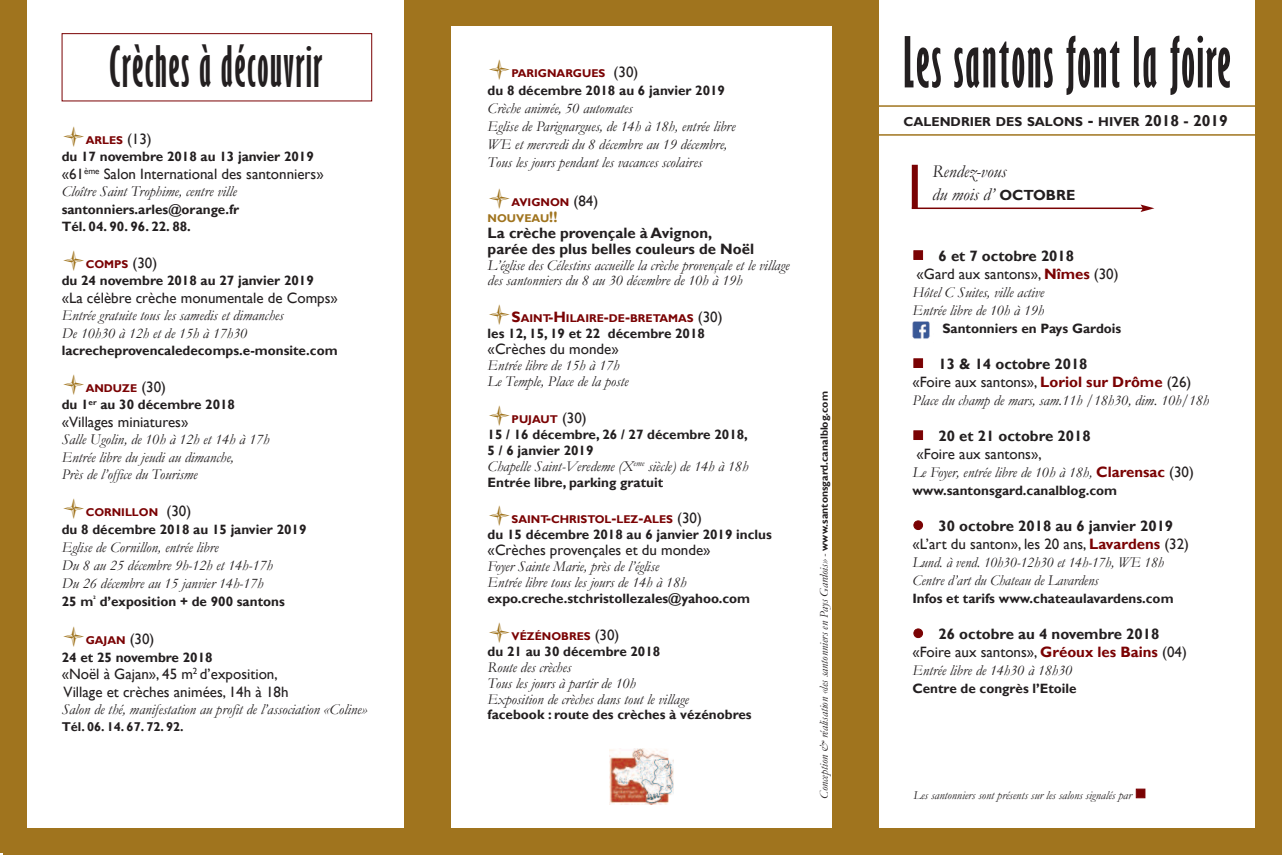
<style>
.page{position:relative;width:1282px;height:855px;background:#fff}
.page>*{position:absolute;margin:0;border:0;box-sizing:border-box;transform-origin:0 0}
.t1{font:700 extra-condensed 64.5px "Gill Sans";letter-spacing:.04em;color:#231f20;scale:.8 1}
.t2{font:700 extra-condensed 52.5px "Gill Sans";letter-spacing:.04em;color:#231f20;scale:.8 1}
.t3{font:italic 18px/23.2px "Garamond";color:#231f20}
.t4{font:italic 15px/18px "Garamond";color:#231f20}
.t5{font:15px/18px "Gill Sans";color:#231f20}
.t6{font:700 15px/15.9px "Gill Sans";color:#231f20}
.t7{font:italic 15px/18px "Garamond";color:#231f20;scale:.96 1}
.t8{font:700 13.5px/15.9px "Gill Sans";color:#231f20}
.t9{font:700 12.9px "Gill Sans";color:#231f20}
.t10{font:700 12.75px "Gill Sans";color:#231f20}
.t11{font:italic 12px "Garamond";color:#231f20}
.t12{font:700 11.25px/15.9px "Gill Sans";color:#7a0203}
.t13{font:700 4.8px "Gill Sans";color:#231f20}
.s1{font-size:17.25px}
.s2{font-size:15.75px}
.s3{font-family:"Gill Sans";font-weight:700;font-style:normal;font-size:14.7px}
.s4{color:#a0741e}
.s5{font-weight:400;font-size:15px;color:#231f20}
.s6{font-size:15px;color:#a0741e}
.s7{font-size:15px}
.s8{color:#7a0203}
.s9{font-weight:700}
.s10{font-weight:700;color:#7a0203}
.s11{font-family:"Gill Sans";font-weight:700;font-style:normal;color:#7a0203}
.s12{font-family:"Gill Sans";font-style:normal}
.s13{font-weight:400}
.s14{font-family:"Gill Sans";font-weight:700;font-style:normal;font-size:10.5px}
</style>
<div class="page">
<div style="left:411px;top:0;width:461px;height:26px;background:#a0741e"></div>
<div style="left:3px;top:829px;width:1276px;height:26px;background:#a0741e"></div>
<div style="left:404px;top:0;width:47px;height:853px;background:#a0741e"></div>
<div style="left:1256px;top:0;width:26px;height:855px;background:#a0741e"></div>
<div style="left:0;top:0;width:27px;height:853px;background:#a0741e"></div>
<div style="left:832px;top:0;width:47px;height:853px;background:#a0741e"></div>
<div style="left:870px;top:105px;width:392px;height:31px;border:2px solid #a0741e"></div>
<div style="left:912px;top:165px;width:6px;height:43px;background:#7a0203"></div>
<hr style="left:912px;top:207px;width:231px;height:2px;background:#7a0203">
<svg style="left:1141px;top:204px;width:13px;height:8px"></svg>
<div style="left:62px;top:33px;width:310px;height:68px;border:1px solid #7a0203"></div>
<img style="left:912px;top:322px;width:18px;height:17px">
<img style="left:610px;top:748px;width:64px;height:56px">
<h2 class="t2" style="left:110px;top:34px;width:267px">Crèches à découvrir</h2>
<h1 class="t1" style="left:903px;top:23px;width:411px">Les santons font la foire</h1>
<p class="t9" style="left:903px;top:114px;width:326px">calendrier des salons <span class="s1">-</span> hiver <span class="s2">2018 - 2019</span></p>
<p class="t3" style="left:932px;top:160px;width:145px">Rendez-vous<br>du mois d’ <span class="s3">octobre</span></p>
<p class="t12" style="left:488px;top:65px;width:152px"><span class="s4">●</span>parignargues <span class="s5">(30)</span></p>
<p class="t8" style="left:488px;top:82px;width:239px">du 8 décembre 2018 au 6 janvier 2019</p>
<p class="t4" style="left:488px;top:99px;width:249px">Crèche animée, 50 automates<br>Eglise de Parignargues, de 14h à 18h, entrée libre WE et mercredi du 8 décembre au 19 décembre, Tous les jours pendant les vacances scolaires</p>
<p class="t12" style="left:488px;top:194px;width:112px"><span class="s4">●</span>avignon <span class="s5">(84) </span><span class="s4">nouveau</span><span class="s6">!!</span></p>
<p class="t6" style="left:488px;top:224px;width:268px">la crèche provençale à avignon, parée des plus belles couleurs de noël</p>
<p class="t4" style="left:488px;top:257px;width:303px;line-height:15.9px">L’église des Célestins accueille la crèche provençale et le village des santonniers du 8 au 30 décembre de 10h à 19h</p>
<p class="t12" style="left:488px;top:310px;width:236px"><span class="s4">●</span><span class="s7">s</span>aint<span class="s7">-h</span>ilaire<span class="s7">-</span>de<span class="s7">-</span>bretamas <span class="s5">(30)</span></p>
<p class="t8" style="left:488px;top:326px;width:219px">les 12, 15, 19 et 22 décembre 2018</p>
<p class="t5" style="left:488px;top:340px;width:133px">«Crèches du monde»</p>
<p class="t4" style="left:488px;top:358px;width:142px;line-height:15.9px">Entrée libre de 15h à 17h<br>Le Temple, Place de la poste</p>
<p class="t12" style="left:488px;top:411px;width:101px"><span class="s4">●</span>pujaut <span class="s5">(30)</span></p>
<p class="t8" style="left:488px;top:426px;width:262px">15 / 16 décembre, 26 / 27 décembre 2018,<br>5 / 6 janvier 2019</p>
<p class="t4" style="left:488px;top:457px;width:262px">Chapelle Saint-Veredeme (X<sup>eme</sup> siècle) de 14h à 18h</p>
<p class="t8" style="left:488px;top:474px;width:177px">entrée libre, parking gratuit</p>
<p class="t12" style="left:488px;top:511px;width:216px"><span class="s4">●</span>saint<span class="s7">-</span>christol<span class="s7">-</span>lez<span class="s7">-</span>ales <span class="s5">(30)</span></p>
<p class="t8" style="left:488px;top:527px;width:286px">du 15 décembre 2018 au 6 janvier 2019 inclus</p>
<p class="t5" style="left:488px;top:541px;width:225px">«Crèches provençales et du monde»</p>
<p class="t4" style="left:488px;top:559px;width:200px;line-height:15.9px">Foyer Sainte Marie, près de l’église<br>Entrée libre tous les jours de 14h à 18h</p>
<p class="t8" style="left:488px;top:590px;width:264px">expo.creche.stchristollezales@yahoo.com</p>
<p class="t12" style="left:488px;top:628px;width:133px"><span class="s4">●</span>vézénobres <span class="s5">(30)</span></p>
<p class="t8" style="left:488px;top:643px;width:174px">du 21 au 30 décembre 2018</p>
<p class="t4" style="left:488px;top:659px;width:203px;line-height:15.9px">Route des crèches<br>Tous les jours à partir de 10h<br>Exposition de crèches dans tout le village</p>
<p class="t8" style="left:488px;top:707px;width:266px">facebook : route des crèches à vézénobres</p>
<p class="t12" style="left:62px;top:132px;width:92px"><span class="s4">●</span>arles <span class="s5">(13)</span></p>
<p class="t8" style="left:62px;top:149px;width:254px">du 17 novembre 2018 au 13 janvier 2019</p>
<p class="t5" style="left:62px;top:165px;width:264px">«61<sup>ème</sup> Salon International des santonniers»</p>
<p class="t4" style="left:62px;top:183px;width:177px">Cloître Saint Trophime, centre ville</p>
<p class="t8" style="left:62px;top:200px;width:179px;line-height:17.4px">santonniers.arles@orange.fr tél. 04. 90. 96. 22. 88.</p>
<p class="t12" style="left:62px;top:256px;width:97px"><span class="s4">●</span>comps <span class="s5">(30)</span></p>
<p class="t8" style="left:62px;top:273px;width:254px">du 24 novembre 2018 au 27 janvier 2019</p>
<p class="t5" style="left:62px;top:288px;width:278px">«La célèbre crèche monumentale de Comps»</p>
<p class="t4" style="left:62px;top:307px;width:224px;line-height:17.4px">Entrée gratuite tous les samedis et dimanches<br>De 10h30 à 12h et de 15h à 17h30</p>
<p class="t8" style="left:62px;top:342px;width:277px">lacrecheprovencaledecomps.e-monsite.com</p>
<p class="t12" style="left:62px;top:380px;width:106px"><span class="s4">●</span>anduze <span class="s5">(30)</span></p>
<p class="t8" style="left:62px;top:396px;width:175px">du 1<sup>er</sup> au 30 décembre 2018</p>
<p class="t5" style="left:62px;top:412px;width:128px">«Villages miniatures»</p>
<p class="t4" style="left:62px;top:431px;width:209px;line-height:17.4px">Salle Ugolin, de 10h à 12h et 14h à 17h<br>Entrée libre du jeudi au dimanche,<br>Près de l’office du Tourisme</p>
<p class="t12" style="left:62px;top:504px;width:131px"><span class="s4">●</span>cornillon <span class="s5">(30)</span></p>
<p class="t8" style="left:62px;top:521px;width:246px">du 8 décembre 2018 au 15 janvier 2019</p>
<p class="t4" style="left:62px;top:538px;width:212px">Eglise de Cornillon, entrée libre<br>Du 8 au 25 décembre 9h-12h et 14h-17h<br>Du 26 décembre au 15 janvier 14h-17h</p>
<p class="t8" style="left:62px;top:593px;width:33px">25 m</p>
<p class="t13" style="left:93px;top:595px;width:4px">2</p>
<p class="t8" style="left:100px;top:593px;width:187px">d’exposition + de 900 santons</p>
<p class="t12" style="left:62px;top:632px;width:94px"><span class="s4">●</span>gajan <span class="s5">(30)</span></p>
<p class="t8" style="left:62px;top:649px;width:152px">24 et 25 novembre 2018</p>
<p class="t5" style="left:62px;top:665px;width:228px;line-height:17.4px">«Noël à Gajan», 45 m<sup>2</sup> d’exposition,<br>Village et crèches animées, 14h à 18h</p>
<p class="t4" style="left:62px;top:700px;width:307px">Salon de thé, manifestation au profit de l’association «Coline»</p>
<p class="t10" style="left:62px;top:719px;width:124px">tél. 06. 14. 67. 72. 92.</p>
<p class="t5" style="left:913px;top:246px;width:208px"><span class="s8">■</span> <span class="s9">6 et 7 octobre 2018<br></span>«Gard aux santons», <span class="s10">nîmes</span> (30)</p>
<p class="t4" style="left:912px;top:283px;width:133px">Hôtel C Suites, ville active<br>Entrée libre de 10h à 19h</p>
<p class="t8" style="left:942px;top:320px;width:180px">santonniers en pays gardois</p>
<p class="t5" style="left:912px;top:354px;width:281px"><span class="s8">■</span> <span class="s9">13 &amp; 14 octobre 2018<br></span>«Foire aux santons», <span class="s10">loriol sur drôme</span> (26)</p>
<p class="t4" style="left:912px;top:391px;width:298px">Place du champ de mars, sam.11h /18h30, dim. 10h/18h</p>
<p class="t5" style="left:913px;top:426px;width:180px"><span class="s8">■</span> <span class="s9">20 et 21 octobre 2018 </span>«Foire aux santons»,</p>
<p class="t4" style="left:912px;top:463px;width:283px">Le Foyer, entrée libre de 10h à 18h, <span class="s11">clarensac</span> <span class="s12">(30)</span></p>
<p class="t8" style="left:912px;top:482px;width:206px">www.santonsgard.canalblog.com</p>
<p class="t5" style="left:912px;top:516px;width:278px"><span class="s8">●</span> <span class="s9">30 octobre 2018 au 6 janvier 2019 </span>«L’art du santon», les 20 ans, <span class="s10">lavardens</span> (32)</p>
<p class="t7" style="left:912px;top:553px;width:263px">Lund. à vend. 10h30-12h30 et 14h-17h, WE 18h<br>Centre d’art du Chateau de Lavardens</p>
<p class="t8" style="left:912px;top:590px;width:263px">infos et tarifs www.chateaulavardens.com</p>
<p class="t6" style="left:912px;top:624px;width:276px;line-height:18px"><span class="s8">●</span> 26 octobre au 4 novembre 2018 <span class="s13">«Foire aux santons»,</span> <span class="s8">gréoux les bains</span> <span class="s13">(04)</span></p>
<p class="t4" style="left:912px;top:661px;width:161px">Entrée libre de 14h30 à 18h30</p>
<p class="t8" style="left:912px;top:680px;width:166px">centre de congrès l’etoile</p>
<p class="t11" style="left:818px;top:799px;width:409px;rotate:-90deg">Conception &amp; réalisation «les santonniers en Pays Gardois» - <span class="s14">www.santonsgard.canalblog.com</span></p>
<p class="t11" style="left:913px;top:788px;width:234px">Les santonniers sont présents sur les salons signalés par <span class="s8">■</span></p>
</div>
